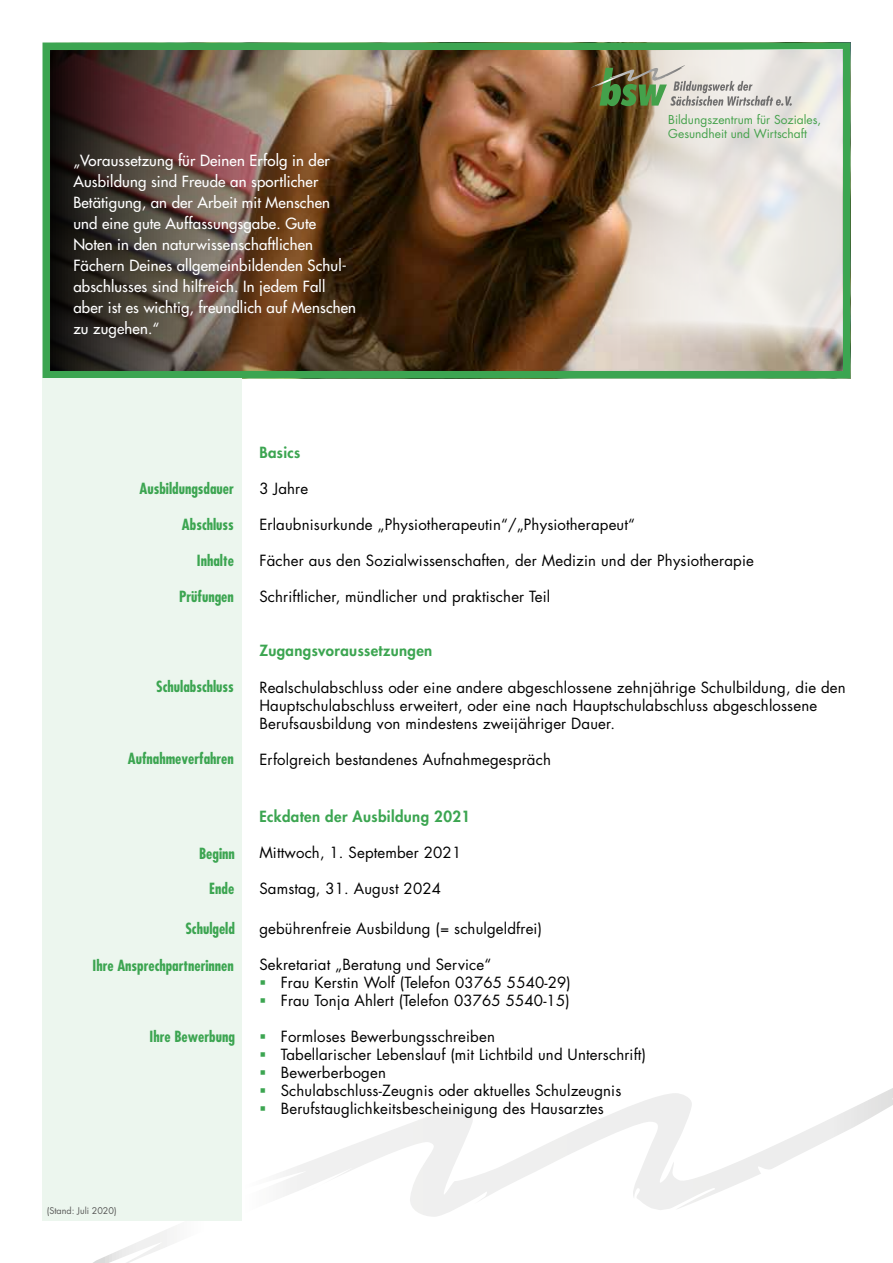
<style>
.page{position:relative;width:893px;height:1263px;background:#fff}
.page>*{position:absolute;margin:0;border:0;box-sizing:border-box;transform-origin:0 0}
.t1{font:15px/18px "Futura LT";letter-spacing:.01em;color:#000}
.t2{font:15px/21px "Futura LT";letter-spacing:.01em;color:#fff}
.t3{font:700 condensed 15px "Futura LT";color:#3ca551}
.t4{font:800 15px "Futura LT";letter-spacing:.025em;color:#3ca551}
.t5{font:12px/14.4px "Futura LT";color:#44a14b}
.t6{font:9px "Futura LT";color:#575756}
.s1{color:#3ca551}
</style>
<div class="page">
<svg style="left:92px;top:1088px;width:801px;height:175px"></svg>
<img style="left:52px;top:52px;width:512px;height:317px">
<div style="left:43px;top:43px;width:807px;height:335px;border:8px solid #3ca551"></div>
<svg style="left:564px;top:49px;width:279px;height:329px;background:#c8bfb0"></svg>
<div style="left:43px;top:378px;width:199px;height:842px;background:#ecf6ee"></div>
<svg style="left:590px;top:65px;width:202px;height:41px;background:#acb19c"></svg>
<p class="t2" style="left:73px;top:150px;width:284px">„Voraussetzung für Deinen Erfolg in der Ausbildung sind Freude an sportlicher Betätigung, an der Arbeit mit Menschen und eine gute Auffassungsgabe. Gute Noten in den naturwissenschaftlichen Fächern Deines allgemeinbildenden Schul&shy;abschlusses sind hilfreich. In jedem Fall aber ist es wichtig, freundlich auf Menschen zu zugehen.“</p>
<p class="t5" style="left:668px;top:112px;width:154px">Bildungszentrum für Soziales,<br>Gesundheit und Wirtschaft</p>
<p class="t3" style="left:140px;top:479px;width:96px">Ausbildungsdauer</p>
<p class="t3" style="left:182px;top:515px;width:53px">Abschluss</p>
<p class="t3" style="left:197px;top:551px;width:39px">Inhalte</p>
<p class="t3" style="left:179px;top:587px;width:56px">Prüfungen</p>
<p class="t3" style="left:156px;top:677px;width:79px">Schulabschluss</p>
<p class="t3" style="left:128px;top:749px;width:108px">Aufnahmeverfahren</p>
<p class="t3" style="left:199px;top:844px;width:37px">Beginn</p>
<p class="t3" style="left:209px;top:879px;width:26px">Ende</p>
<p class="t3" style="left:185px;top:919px;width:51px">Schulgeld</p>
<p class="t3" style="left:93px;top:956px;width:143px">Ihre Ansprechpartnerinnen</p>
<p class="t3" style="left:150px;top:1027px;width:87px">Ihre Bewerbung</p>
<p class="t4" style="left:259px;top:443px;width:43px">Basics</p>
<p class="t1" style="left:259px;top:480px;width:50px">3 Jahre</p>
<p class="t1" style="left:259px;top:516px;width:377px">Erlaubnisurkunde „Physiotherapeutin“/„Physiotherapeut“</p>
<p class="t1" style="left:259px;top:552px;width:496px">Fächer aus den Sozialwissenschaften, der Medizin und der Physiotherapie</p>
<p class="t1" style="left:259px;top:588px;width:292px">Schriftlicher, mündlicher und praktischer Teil</p>
<p class="t4" style="left:259px;top:641px;width:174px">Zugangsvoraussetzungen</p>
<p class="t1" style="left:259px;top:678px;width:588px">Realschulabschluss oder eine andere abgeschlossene zehnjährige Schulbildung, die den<br>Hauptschulabschluss erweitert, oder eine nach Hauptschulabschluss abgeschlossene<br>Berufsausbildung von mindestens zweijähriger Dauer.</p>
<p class="t1" style="left:259px;top:750px;width:293px">Erfolgreich bestandenes Aufnahmegespräch</p>
<p class="t4" style="left:259px;top:806px;width:212px">Eckdaten der Ausbildung 2021</p>
<p class="t1" style="left:259px;top:844px;width:203px">Mittwoch, 1. September 2021</p>
<p class="t1" style="left:259px;top:880px;width:183px">Samstag, 31. August 2024</p>
<p class="t1" style="left:259px;top:919px;width:284px">gebührenfreie Ausbildung (= schulgeldfrei)</p>
<p class="t1" style="left:259px;top:955px;width:233px">Sekretariat „Beratung und Service“</p>
<p class="t1" style="left:259px;top:973px;width:313px"><span class="s1">▪</span> Frau Kerstin Wolf (Telefon 03765 5540-29)</p>
<p class="t1" style="left:259px;top:991px;width:312px"><span class="s1">▪</span> Frau Tonja Ahlert (Telefon 03765 5540-15)</p>
<p class="t1" style="left:259px;top:1027px;width:237px"><span class="s1">▪</span> Formloses Bewerbungsschreiben</p>
<p class="t1" style="left:259px;top:1045px;width:388px"><span class="s1">▪</span> Tabellarischer Lebenslauf (mit Lichtbild und Unterschrift)</p>
<p class="t1" style="left:259px;top:1063px;width:128px"><span class="s1">▪</span> Bewerberbogen</p>
<p class="t1" style="left:259px;top:1081px;width:363px"><span class="s1">▪</span> Schulabschluss-Zeugnis oder aktuelles Schulzeugnis</p>
<p class="t1" style="left:259px;top:1099px;width:346px"><span class="s1">▪</span> Berufstauglichkeitsbescheinigung des Hausarztes</p>
<p class="t6" style="left:47px;top:1204px;width:71px">(Stand: Juli 2020)</p>
</div>
